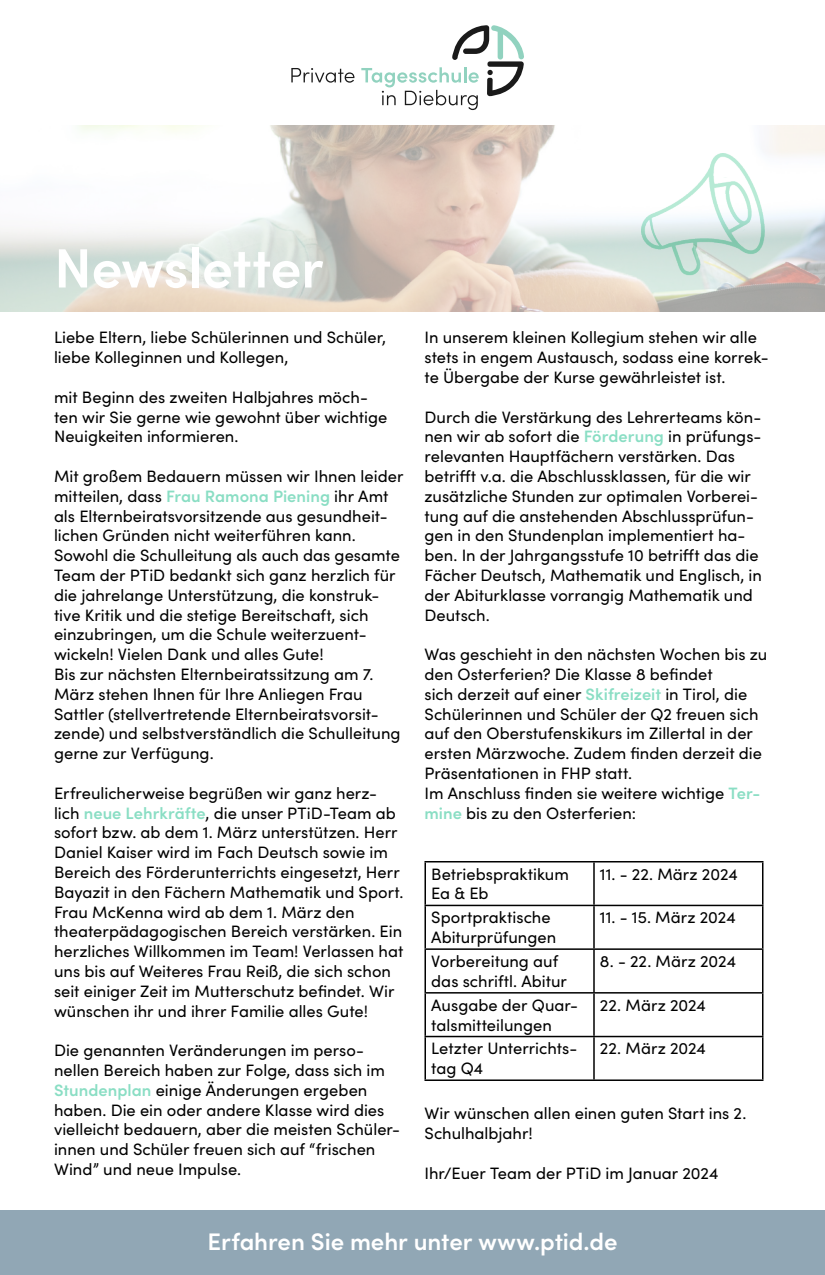
<style>
.page{position:relative;width:825px;height:1275px;background:#fff}
.page>*{position:absolute;margin:0;border:0;box-sizing:border-box;transform-origin:0 0}
.t1{font:600 55.5px "Sofia Pro";letter-spacing:-.01em;color:#fff}
.t2{font:600 24px "Sofia Pro";letter-spacing:-.005em;color:#fff}
.t3{font:16.5px/19.8px "Sofia Pro";color:#000}
.s1{font-weight:600;color:#8adec4}
</style>
<div class="page">
<div style="left:0;top:1210px;width:825px;height:65px;background:#91a7b5"></div>
<svg style="left:291px;top:68px;width:63px;height:15px"></svg>
<svg style="left:361px;top:25px;width:163px;height:85px"></svg>
<img style="left:0;top:126px;width:825px;height:186px">
<hr style="left:424px;top:861px;width:170px;height:1px;background:#000">
<hr style="left:424px;top:862px;width:2px;height:43px;background:#000">
<hr style="left:594px;top:861px;width:170px;height:1px;background:#000">
<hr style="left:593px;top:862px;width:2px;height:43px;background:#000">
<hr style="left:762px;top:862px;width:2px;height:43px;background:#000">
<hr style="left:424px;top:905px;width:170px;height:1px;background:#000">
<hr style="left:424px;top:906px;width:2px;height:42px;background:#000">
<hr style="left:594px;top:905px;width:170px;height:1px;background:#000">
<hr style="left:593px;top:906px;width:2px;height:42px;background:#000">
<hr style="left:762px;top:906px;width:2px;height:42px;background:#000">
<hr style="left:424px;top:948px;width:170px;height:2px;background:#000">
<hr style="left:424px;top:950px;width:2px;height:42px;background:#000">
<hr style="left:594px;top:948px;width:170px;height:2px;background:#000">
<hr style="left:593px;top:950px;width:2px;height:42px;background:#000">
<hr style="left:762px;top:950px;width:2px;height:42px;background:#000">
<hr style="left:424px;top:992px;width:170px;height:2px;background:#000">
<hr style="left:424px;top:994px;width:2px;height:42px;background:#000">
<hr style="left:594px;top:992px;width:170px;height:2px;background:#000">
<hr style="left:593px;top:994px;width:2px;height:42px;background:#000">
<hr style="left:762px;top:994px;width:2px;height:42px;background:#000">
<hr style="left:424px;top:1036px;width:170px;height:1px;background:#000">
<hr style="left:424px;top:1037px;width:2px;height:42px;background:#000">
<hr style="left:594px;top:1036px;width:170px;height:1px;background:#000">
<hr style="left:593px;top:1037px;width:2px;height:42px;background:#000">
<hr style="left:762px;top:1037px;width:2px;height:42px;background:#000">
<hr style="left:424px;top:1079px;width:170px;height:2px;background:#000">
<hr style="left:594px;top:1079px;width:170px;height:2px;background:#000">
<h1 class="t1" style="left:54px;top:226px;width:271px">Newsletter</h1>
<p class="t3" style="left:54px;top:327px;width:334px">Liebe Eltern, liebe Schülerinnen und Schüler, liebe Kolleginnen und Kollegen,</p>
<p class="t3" style="left:54px;top:386px;width:335px">mit Beginn des zweiten Halbjahres möch&shy;ten wir Sie gerne wie gewohnt über wichtige<br>Neuigkeiten informieren.</p>
<p class="t3" style="left:54px;top:465px;width:351px">Mit großem Bedauern müssen wir Ihnen leider mitteilen, dass <span class="s1">Frau Ramona Piening</span> ihr Amt als Elternbeiratsvorsitzende aus gesundheit&shy;lichen Gründen nicht weiterführen kann.<br>Sowohl die Schulleitung als auch das gesamte Team der PTiD bedankt sich ganz herzlich für die jahrelange Unterstützung, die konstruk&shy;tive Kritik und die stetige Bereitschaft, sich einzubringen, um die Schule weiterzuent&shy;wickeln! Vielen Dank und alles Gute!<br>Bis zur nächsten Elternbeiratssitzung am 7.<br>März stehen Ihnen für Ihre Anliegen Frau Sattler (stellvertretende Elternbeiratsvorsit&shy;zende) und selbstverständlich die Schulleitung gerne zur Verfügung.</p>
<p class="t3" style="left:54px;top:782px;width:351px">Erfreulicherweise begrüßen wir ganz herz&shy;lich <span class="s1">neue Lehrkräfte</span>, die unser PTiD-Team ab sofort bzw. ab dem 1. März unterstützen. Herr Daniel Kaiser wird im Fach Deutsch sowie im Bereich des Förderunterrichts eingesetzt, Herr Bayazit in den Fächern Mathematik und Sport.<br>Frau McKenna wird ab dem 1. März den theaterpädagogischen Bereich verstärken. Ein herzliches Willkommen im Team! Verlassen hat uns bis auf Weiteres Frau Reiß, die sich schon seit einiger Zeit im Mutterschutz befindet. Wir wünschen ihr und ihrer Familie alles Gute!</p>
<p class="t3" style="left:54px;top:1040px;width:347px">Die genannten Veränderungen im perso&shy;nellen Bereich haben zur Folge, dass sich im <span class="s1">Stundenplan</span> einige Änderungen ergeben haben. Die ein oder andere Klasse wird dies vielleicht bedauern, aber die meisten Schüler&shy;innen und Schüler freuen sich auf “frischen Wind” und neue Impulse.</p>
<p class="t3" style="left:424px;top:327px;width:346px">In unserem kleinen Kollegium stehen wir alle stets in engem Austausch, sodass eine korrek&shy;te Übergabe der Kurse gewährleistet ist.</p>
<p class="t3" style="left:424px;top:406px;width:339px">Durch die Verstärkung des Lehrerteams kön&shy;nen wir ab sofort die <span class="s1">Förderung</span> in prüfungs&shy;relevanten Hauptfächern verstärken. Das betrifft v.a. die Abschlussklassen, für die wir zusätzliche Stunden zur optimalen Vorberei&shy;tung auf die anstehenden Abschlussprüfun&shy;gen in den Stundenplan implementiert ha&shy;ben. In der Jahrgangsstufe 10 betrifft das die Fächer Deutsch, Mathematik und Englisch, in der Abiturklasse vorrangig Mathematik und Deutsch.</p>
<p class="t3" style="left:424px;top:644px;width:344px">Was geschieht in den nächsten Wochen bis zu den Osterferien? Die Klasse 8 befindet<br>sich derzeit auf einer <span class="s1">Skifreizeit</span> in Tirol, die Schülerinnen und Schüler der Q2 freuen sich auf den Oberstufenskikurs im Zillertal in der ersten Märzwoche. Zudem finden derzeit die Präsentationen in FHP statt.<br>Im Anschluss finden sie weitere wichtige <span class="s1">Ter&shy;mine</span> bis zu den Osterferien:</p>
<p class="t3" style="left:431px;top:863px;width:139px">Betriebspraktikum<br>Ea &amp; Eb</p>
<p class="t3" style="left:600px;top:863px;width:139px">11. - 22. März 2024</p>
<p class="t3" style="left:431px;top:907px;width:127px">Sportpraktische<br>Abiturprüfungen</p>
<p class="t3" style="left:600px;top:907px;width:137px">11. - 15. März 2024</p>
<p class="t3" style="left:431px;top:950px;width:137px">Vorbereitung auf das schriftl. Abitur</p>
<p class="t3" style="left:600px;top:950px;width:138px">8. - 22. März 2024</p>
<p class="t3" style="left:431px;top:994px;width:148px">Ausgabe der Quar&shy;talsmitteilungen</p>
<p class="t3" style="left:600px;top:994px;width:108px">22. März 2024</p>
<p class="t3" style="left:431px;top:1038px;width:148px">Letzter Unterrichts&shy;tag Q4</p>
<p class="t3" style="left:600px;top:1038px;width:108px">22. März 2024</p>
<p class="t3" style="left:425px;top:1103px;width:323px">Wir wünschen allen einen guten Start ins 2.<br>Schulhalbjahr!</p>
<p class="t3" style="left:425px;top:1162px;width:295px">Ihr/Euer Team der PTiD im Januar 2024</p>
<h2 class="t2" style="left:207px;top:1224px;width:412px">Erfahren Sie mehr unter www.ptid.de</h2>
</div>
